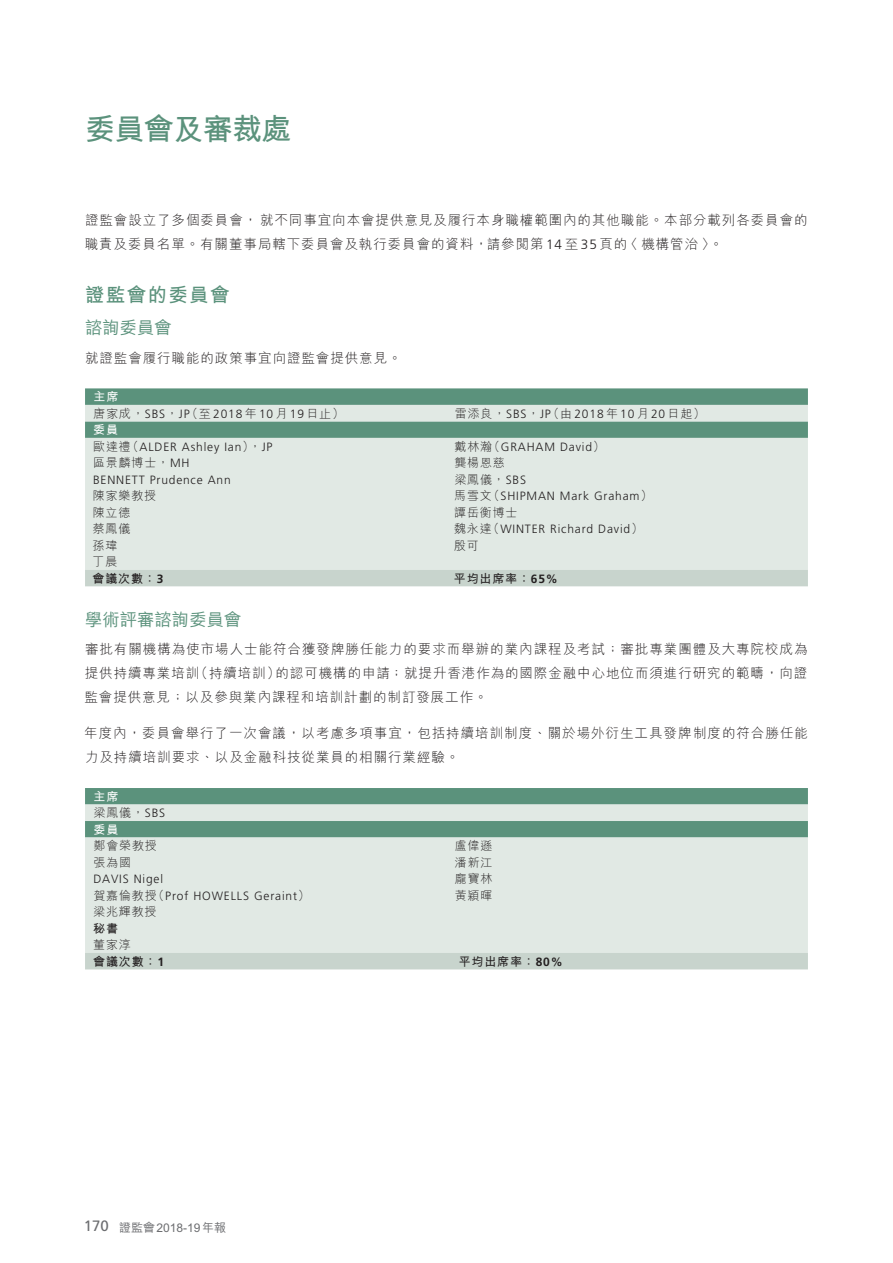
<style>
.page{position:relative;width:893px;height:1263px;background:#fff}
.page>*{position:absolute;margin:0;border:0;box-sizing:border-box;transform-origin:0 0}
.t1{font:700 30px "M Hei HK";letter-spacing:-.02em;color:#5b927c}
.t2{font:700 19.5px "M Hei HK";letter-spacing:.07em;color:#5b927c}
.t3{font:500 17.25px "M Hei HK";letter-spacing:.01em;color:#5b927c}
.t4{font:300 13.5px/24px "M Hei HK";letter-spacing:.07em;color:#231f20}
.t5{font:300 12px/16.5px "Frutiger LT Std";letter-spacing:.07em;color:#231f20}
.t6{font:300 12px/16.5px "M Hei HK";letter-spacing:.07em;color:#231f20;text-align:justify}
.t7{font:700 12px "M Hei HK";letter-spacing:.07em;color:#231f20}
.t8{font:500 12px "M Hei HK";color:#6c6d70}
.t9{font:700 12px "M Hei HK";letter-spacing:.07em;color:#fff}
.s1{font-family:"Frutiger LT Std"}
.s2{font-family:"M Hei HK"}
.s3{font-family:"M Hei HK";font-weight:700}
.s4{font-weight:700}
.s5{font-family:"Frutiger LT Std";font-weight:400;font-size:15px}
</style>
<div class="page">
<svg style="left:85px;top:388px;width:723px;height:17px;background:#609580"></svg>
<svg style="left:85px;top:405px;width:723px;height:165px;background:#d3e0d9"></svg>
<div style="left:85px;top:570px;width:723px;height:16px;background:#c8d4cd"></div>
<div style="left:85px;top:788px;width:723px;height:16px;background:#5b927c"></div>
<svg style="left:85px;top:804px;width:723px;height:149px;background:#d2dfd8"></svg>
<div style="left:85px;top:953px;width:723px;height:16px;background:#c8d4cd"></div>
<h1 class="t1" style="left:85px;top:107px;width:208px">委員會及審裁處</h1>
<p class="t4" style="left:85px;top:207px;width:724px">證監會設立了多個委員會，就不同事宜向本會提供意見及履行本身職權範圍內的其他職能。本部分載列各委員會的職責及委員名單。有關董事局轄下委員會及執行委員會的資料，請參閱第 <span class="s1">14</span> 至 <span class="s1">35</span> 頁的〈機構管治〉。</p>
<h2 class="t2" style="left:85px;top:281px;width:146px">證監會的委員會</h2>
<h3 class="t3" style="left:85px;top:315px;width:88px">諮詢委員會</h3>
<p class="t4" style="left:85px;top:345px;width:318px">就證監會履行職能的政策事宜向證監會提供意見。</p>
<h4 class="t9" style="left:94px;top:388px;width:26px">主席</h4>
<p class="t5" style="left:94px;top:405px;width:252px"><span class="s2">唐家成，</span>SBS<span class="s2">，</span>JP<span class="s2">（至</span> 2018 <span class="s2">年</span> 10 <span class="s2">月</span> 19 <span class="s2">日止）</span></p>
<p class="t5" style="left:455px;top:405px;width:252px"><span class="s2">雷添良，</span>SBS<span class="s2">，</span>JP<span class="s2">（由</span> 2018 <span class="s2">年</span> 10 <span class="s2">月</span> 20 <span class="s2">日起）</span></p>
<h4 class="t9" style="left:93px;top:421px;width:26px">委員</h4>
<p class="t5" style="left:93px;top:438px;width:182px"><span class="s2">歐達禮（</span>ALDER Ashley Ian<span class="s2">），</span>JP<span class="s2">區景麟博士，</span>MH<br>BENNETT Prudence Ann<br><span class="s2">陳家樂教授<br>陳立德<br>蔡鳳儀<br>孫瑋<br>丁晨<br></span><span class="s3">會議次數：</span><span class="s4">3</span></p>
<p class="t5" style="left:454px;top:438px;width:200px"><span class="s2">戴林瀚（</span>GRAHAM David<span class="s2">）<br>龔楊恩慈<br>梁鳳儀，</span>SBS<br><span class="s2">馬雪文（</span>SHIPMAN Mark Graham<span class="s2">）譚岳衡博士<br>魏永達（</span>WINTER Richard David<span class="s2">）殷可</span></p>
<p class="t7" style="left:454px;top:569px;width:105px">平均出席率：<span class="s1">65%</span></p>
<h3 class="t3" style="left:85px;top:607px;width:158px">學術評審諮詢委員會</h3>
<p class="t4" style="left:84px;top:637px;width:725px;text-align:justify">審批有關機構為使市場人士能符合獲發牌勝任能力的要求而舉辦的業內課程及考試；審批專業團體及大專院校成為提供持續專業培訓（持續培訓）的認可機構的申請；就提升香港作為的國際金融中心地位而須進行研究的範疇，向證監會提供意見；以及參與業內課程和培訓計劃的制訂發展工作。</p>
<p class="t4" style="left:84px;top:721px;width:725px">年度內，委員會舉行了一次會議，以考慮多項事宜，包括持續培訓制度、關於場外衍生工具發牌制度的符合勝任能力及持續培訓要求、以及金融科技從業員的相關行業經驗。</p>
<h4 class="t9" style="left:94px;top:788px;width:26px">主席</h4>
<p class="t6" style="left:94px;top:804px;width:73px">梁鳳儀，<span class="s1">SBS</span></p>
<h4 class="t9" style="left:94px;top:821px;width:26px">委員</h4>
<p class="t5" style="left:93px;top:838px;width:218px"><span class="s2">鄭會榮教授<br>張為國<br></span>DAVIS Nigel<br><span class="s2">賀嘉倫教授（</span>Prof HOWELLS Geraint<span class="s2">）梁兆輝教授<br></span><span class="s3">秘書<br></span><span class="s2">董家淳<br></span><span class="s3">會議次數：</span><span class="s4">1</span></p>
<p class="t6" style="left:455px;top:837px;width:39px">盧偉遜潘新江龐寶林黃穎暉</p>
<p class="t7" style="left:459px;top:953px;width:105px">平均出席率：<span class="s1">80%</span></p>
<p class="t8" style="left:84px;top:1218px;width:144px"><span class="s5">170</span> 證監會 2018-19年報</p>
</div>
